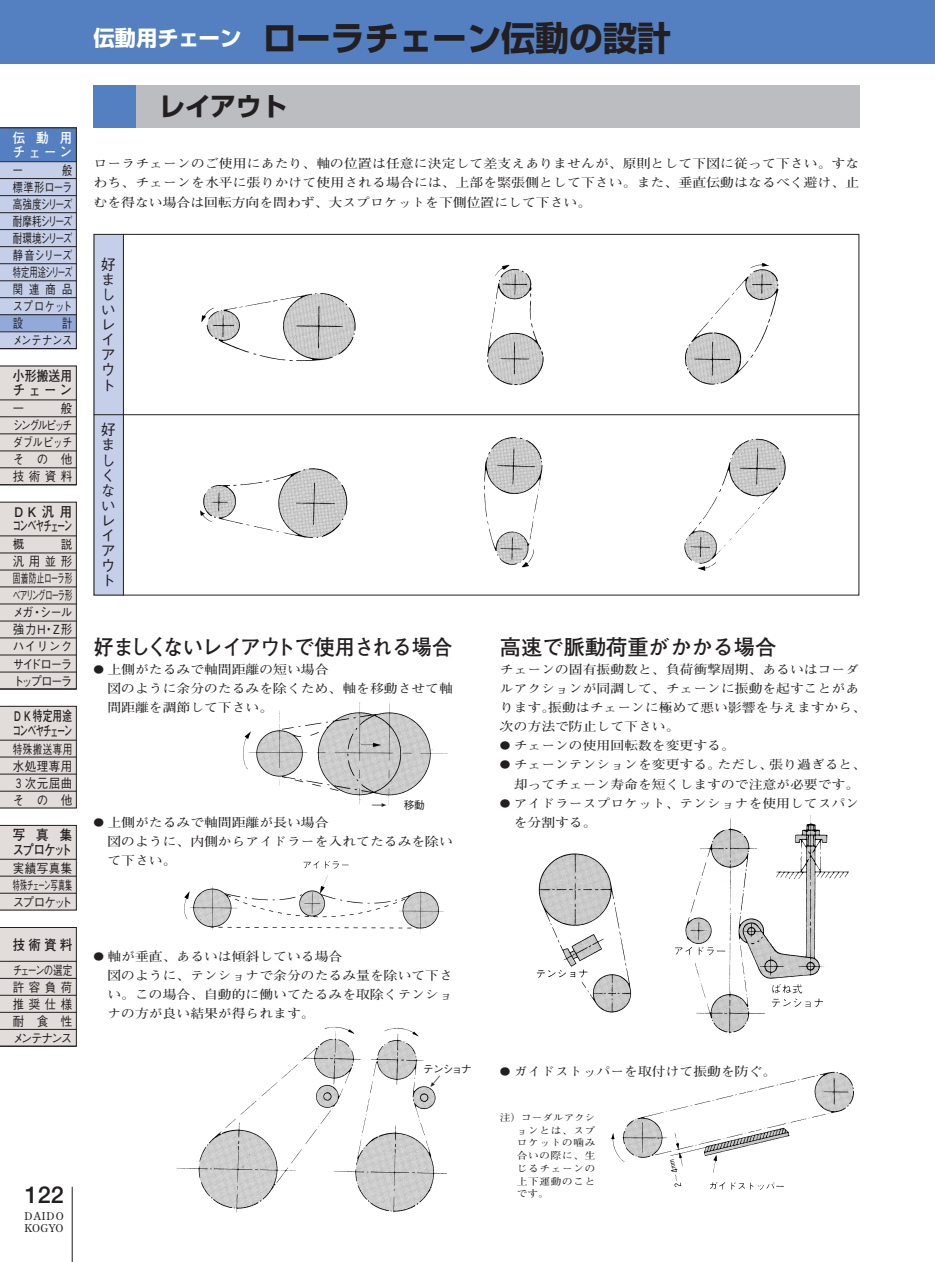
<style>
.page{position:relative;width:935px;height:1262px;background:#fff}
.page>*{position:absolute;margin:0;border:0;box-sizing:border-box;transform-origin:0 0}
.t1{font:700 34.05px "Shin Go";color:#231f20}
.t2{font:700 25.5px "Shin Go";color:#231f20}
.t3{font:700 23.4px "Futo Go B101";color:#231f20}
.t4{font:700 21.3px "Futo Go B101";letter-spacing:-.04em;color:#231f20;scale:.95 1}
.t5{font:700 21.3px "Futo Go B101";color:#231f20}
.t6{font:500 14.85px/15.1px "Gothic BBB";color:#231f20;text-align:justify}
.t7{font:700 13.8px/14.4px "Futo Go B101";letter-spacing:-.035em;color:#231f20;scale:.7 1}
.t8{font:700 13.8px/14.4px "Futo Go B101";letter-spacing:-.06em;color:#231f20;scale:.9 1}
.t9{font:700 13.8px/14.4px "Futo Go B101";letter-spacing:.015em;color:#231f20;scale:.85 1}
.t10{font:700 13.8px/14.4px "Futo Go B101";letter-spacing:-.035em;color:#231f20;scale:.9 1}
.t11{font:700 13.8px/14.4px "Futo Go B101";letter-spacing:.26em;color:#fff;scale:.9 1}
.t12{font:700 13.8px "Futo Go B101";letter-spacing:.015em;color:#231f20;scale:.9 1}
.t13{font:500 12.75px/17px "Gothic BBB";letter-spacing:-.04em;color:#231f20;text-align:justify;scale:.9 1}
.t14{font:500 12.75px/17px "Gothic BBB";letter-spacing:-.04em;color:#231f20;text-align:justify;scale:.8 1}
.t15{font:500 12.75px/17px "Gothic BBB";letter-spacing:-.04em;color:#231f20;text-align:justify;scale:.75 1}
.t16{font:500 12.75px/17px "Gothic BBB";letter-spacing:-.07em;color:#231f20;scale:.55 1}
.t17{font:500 12.75px "Gothic BBB";letter-spacing:-.15em;color:#231f20;scale:.75 1}
.t18{font:700 12.45px/19.2px "Futo Min A101";color:#231f20;scale:1.11 1}
.t19{font:700 10.65px/12.8px "Futo Min A101";letter-spacing:.06em;color:#231f20}
.t20{font:500 10.65px "Gothic BBB";letter-spacing:-.085em;color:#231f20}
.t21{font:500 10.65px "Gothic BBB";letter-spacing:-.085em;color:#231f20;scale:1.5 1}
.t22{font:700 9.6px/12.8px "Futo Min A101";letter-spacing:.065em;color:#231f20;text-align:justify;scale:1.11 1}
.s1{font-size:9.6px}
</style>
<div class="page">
<hr style="left:72px;top:1186px;width:1px;height:76px;background:#231f20">
<img style="left:611px;top:1071px;width:243px;height:119px">
<img style="left:176px;top:1026px;width:270px;height:187px">
<img style="left:184px;top:861px;width:260px;height:73px">
<img style="left:243px;top:702px;width:204px;height:102px">
<div style="left:94px;top:234px;width:29px;height:361px;background:#c5cfe9"></div>
<div style="left:0;top:0;width:934px;height:64px;background:#5480c1"></div>
<div style="left:94px;top:85px;width:42px;height:43px;background:#5480c1"></div>
<div style="left:136px;top:85px;width:723px;height:43px;background:#bbbdc0"></div>
<img style="left:201px;top:263px;width:578px;height:123px">
<img style="left:200px;top:437px;width:586px;height:134px">
<hr style="left:123px;top:234px;width:1px;height:361px;background:#231f20">
<hr style="left:94px;top:414px;width:765px;height:1px;background:#231f20">
<img style="left:536px;top:853px;width:96px;height:160px">
<img style="left:675px;top:815px;width:174px;height:219px">
<svg style="left:0;top:127px;width:77px;height:223px"></svg>
<svg style="left:0;top:365px;width:77px;height:681px"></svg>
<svg style="left:429px;top:1074px;width:12px;height:13px"></svg>
<p class="t11" style="left:13px;top:130px;width:68px">伝動用チェーン</p>
<p class="t14" style="left:13px;top:162px;width:14px">一</p>
<p class="t14" style="left:13px;top:162px;width:76px;text-indent:49px">般標準形ローラ高強度シリーズ耐摩耗シリーズ耐環境シリーズ静音シリーズ特定用途シリーズ関連商品スプロケット設</p>
<p class="t14" style="left:13px;top:315px;width:76px;text-align:right">計<br>メンテナンス</p>
<p class="t9" style="left:13px;top:369px;width:72px">小形搬送用チェーン</p>
<p class="t13" style="left:13px;top:400px;width:14px">一</p>
<p class="t13" style="left:13px;top:400px;width:68px;text-indent:48px">般シングルピッチダブルピッチその他技術資料</p>
<p class="t8" style="left:13px;top:505px;width:68px">ＤＫ汎用コンベヤチェーン</p>
<p class="t13" style="left:13px;top:536px;width:14px">概</p>
<p class="t13" style="left:13px;top:536px;width:68px;text-indent:48px">説汎用並形固着防止ローラ形ベアリングローラ形メガ・シール強力Ｈ・Ｚ形ハイリンクサイドローラトップローラ</p>
<p class="t7" style="left:13px;top:709px;width:87px">ＤＫ特定用途コンベヤチェーン</p>
<p class="t15" style="left:13px;top:741px;width:81px">特殊搬送専用水処理専用３次元屈曲その他</p>
<p class="t10" style="left:13px;top:828px;width:68px">写真集スプロケット</p>
<p class="t16" style="left:13px;top:877px;width:110px">特殊チェーン写真集スプロケット</p>
<p class="t13" style="left:13px;top:860px;width:68px">実績写真集</p>
<p class="t12" style="left:13px;top:936px;width:68px">技術資料</p>
<p class="t17" style="left:13px;top:962px;width:81px">チェーンの選定</p>
<p class="t13" style="left:13px;top:979px;width:68px">許容負荷推奨仕様耐食性メンテナンス</p>
<h3 class="t3" style="left:25px;top:1180px;width:41px">122</h3>
<p class="t19" style="left:24px;top:1209px;width:41px">DAIDO<br>KOGYO</p>
<h1 class="t1" style="left:94px;top:15px;width:579px"><sup>伝動用チェーン　</sup>ローラチェーン伝動の設計</h1>
<h2 class="t2" style="left:159px;top:89px;width:129px">レイアウト</h2>
<p class="t18" style="left:94px;top:154px;width:691px;text-align:justify">ローラチェーンのご使用にあたり、軸の位置は任意に決定して差支えありませんが、原則として下図に従って下さい。すなわち、チェーンを水平に張りかけて使用される場合には、上部を緊張側として下さい。また、垂直伝動はなるべく避け、止むを得ない場合は回転方向を問わず、大スプロケットを下側位置にして下さい。</p>
<p class="t6" style="left:101px;top:257px;width:16px">好ましいレイアウト</p>
<p class="t6" style="left:101px;top:423px;width:16px">好ましくないレイアウト</p>
<h3 class="t4" style="left:94px;top:634px;width:379px">好ましくないレイアウトで使用される場合</h3>
<p class="t18" style="left:107px;top:660px;width:313px;text-indent:-14px"><span class="s1">●</span> 上側がたるみで軸間距離の短い場合<br>図のように余分のたるみを除くため、軸を移動させて軸間距離を調節して下さい。</p>
<p class="t21" style="left:371px;top:799px;width:37px">→ 移動</p>
<p class="t18" style="left:107px;top:813px;width:313px;text-indent:-14px"><span class="s1">●</span> 上側がたるみで軸間距離が長い場合<br>図のように、内側からアイドラーを入れてたるみを除いて下さい。</p>
<h3 class="t5" style="left:500px;top:634px;width:278px">高速で脈動荷重がかかる場合</h3>
<p class="t18" style="left:500px;top:660px;width:331px">チェーンの固有振動数と、負荷衝撃周期、あるいはコーダルアクションが同調して、チェーンに振動を起すことがあります。振動はチェーンに極めて悪い影響を与えますから、次の方法で防止して下さい。</p>
<p class="t18" style="left:500px;top:736px;width:213px"><span class="s1">●</span> チェーンの使用回転数を変更する。</p>
<p class="t18" style="left:500px;top:755px;width:331px;text-align:center"><span class="s1">●</span> チェーンテンションを変更する。ただし、張り過ぎると、却ってチェーン寿命を短くしますので注意が必要です。</p>
<p class="t18" style="left:513px;top:794px;width:313px;text-indent:-14px"><span class="s1">●</span> アイドラースプロケット、テンショナを使用してスパンを分割する。</p>
<p class="t18" style="left:107px;top:947px;width:313px;text-indent:-14px"><span class="s1">●</span> 軸が垂直、あるいは傾斜している場合<br>図のように、テンショナで余分のたるみ量を除いて下さい。この場合、自動的に働いてたるみを取除くテンショナの方が良い結果が得られます。</p>
<p class="t20" style="left:423px;top:1062px;width:50px">テンショナ</p>
<p class="t18" style="left:500px;top:1061px;width:250px"><span class="s1">●</span> ガイドストッパーを取付けて振動を防ぐ。</p>
<p class="t22" style="left:517px;top:1111px;width:72px;text-indent:-17px">注）コーダルアクションとは、スプロケットの噛み合いの際に、生じるチェーンの上下運動のことです。</p>
</div>
